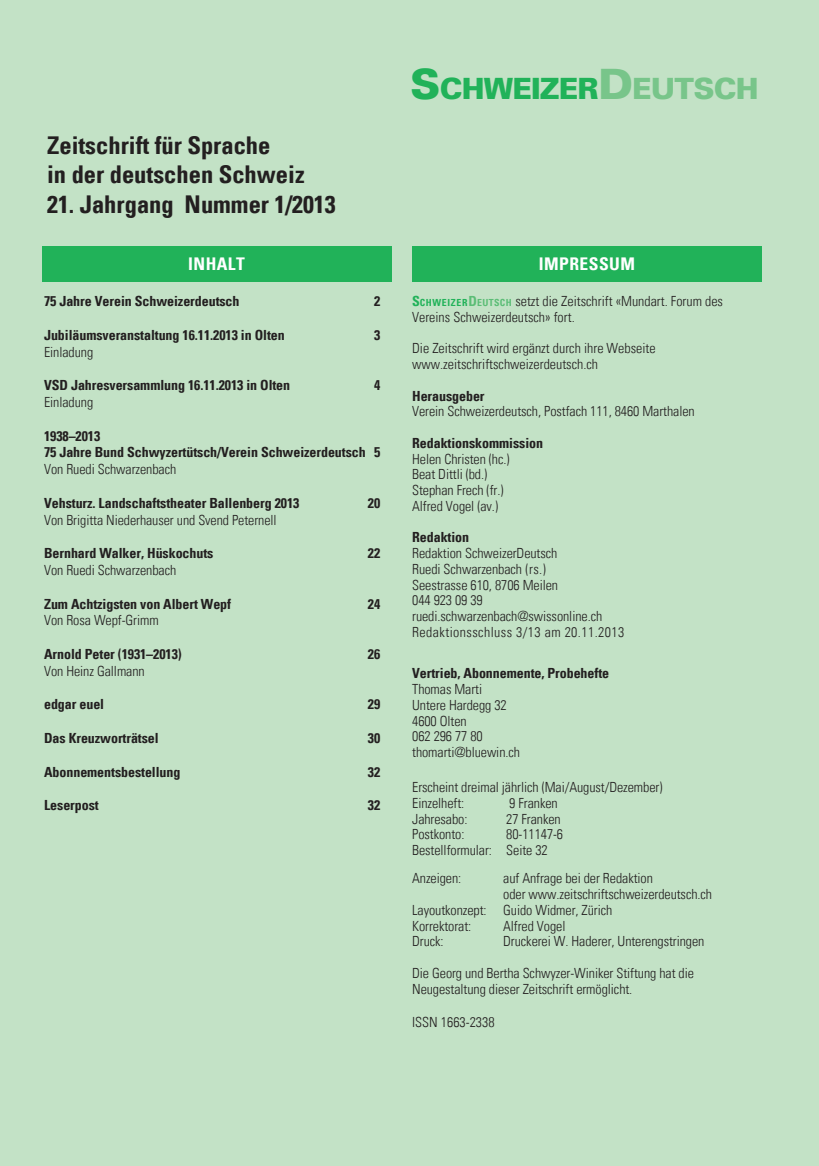
<style>
.page{position:relative;width:819px;height:1166px;background:#c3e2c6}
.page>*{position:absolute;margin:0;border:0;box-sizing:border-box;transform-origin:0 0}
.t1{font:900 29.4px "Univers LT";letter-spacing:-.03em;color:#21b259}
.t2{font:700 condensed 24.5px/29.4px "Univers LT";color:#231f20}
.t3{font:700 condensed 17.5px "Univers LT";letter-spacing:.025em;color:#fff}
.t4{font:300 condensed 14px/15.8px "Univers LT";letter-spacing:-.005em;color:#231f20}
.t5{font:700 condensed 14px/16.8px "Univers LT";letter-spacing:-.005em;color:#231f20}
.s1{font-size:42px}
.s2{font-size:42px;color:#78c58a}
.s3{color:#78c58a}
.s4{font-weight:700;color:#21b259}
.s5{font-weight:700;font-size:9.8px;color:#21b259}
.s6{font-weight:700;color:#5bbd76}
.s7{font-weight:700;font-size:9.8px;color:#5bbd76}
</style>
<div class="page">
<div style="left:412px;top:246px;width:349px;height:35px;background:#21b259"></div>
<div style="left:42px;top:246px;width:349px;height:35px;background:#21b259"></div>
<h2 class="t2" style="left:47px;top:130px;width:259px">Zeitschrift für Sprache<br>in der deutschen Schweiz</h2>
<h2 class="t2" style="left:47px;top:189px;width:290px">21. Jahrgang Nummer 1/2013</h2>
<p class="t3" style="left:188px;top:253px;width:58px">INHALT</p>
<p class="t5" style="left:44px;top:293px;width:197px">75 Jahre Verein Schweizerdeutsch</p>
<p class="t5" style="left:374px;top:293px;width:8px">2</p>
<p class="t5" style="left:44px;top:326px;width:242px">Jubiläumsveranstaltung 16.11.2013 in Olten</p>
<p class="t5" style="left:374px;top:326px;width:8px">3</p>
<p class="t4" style="left:44px;top:344px;width:51px">Einladung</p>
<p class="t5" style="left:44px;top:377px;width:248px">VSD Jahresversammlung 16.11.2013 in Olten</p>
<p class="t5" style="left:374px;top:377px;width:8px">4</p>
<p class="t4" style="left:44px;top:394px;width:51px">Einladung</p>
<p class="t5" style="left:44px;top:427px;width:337px">1938–2013<br>75 Jahre Bund Schwyzertütsch/Verein Schweizerdeutsch 5</p>
<p class="t4" style="left:44px;top:461px;width:134px">Von Ruedi Schwarzenbach</p>
<p class="t5" style="left:44px;top:494px;width:257px">Vehsturz. Landschaftstheater Ballenberg 2013</p>
<p class="t5" style="left:368px;top:494px;width:14px">20</p>
<p class="t4" style="left:44px;top:512px;width:234px">Von Brigitta Niederhauser und Svend Peternell</p>
<p class="t5" style="left:44px;top:545px;width:171px">Bernhard Walker, Hüskochuts</p>
<p class="t5" style="left:368px;top:545px;width:14px">22</p>
<p class="t4" style="left:44px;top:562px;width:134px">Von Ruedi Schwarzenbach</p>
<p class="t5" style="left:44px;top:595px;width:188px">Zum Achtzigsten von Albert Wepf</p>
<p class="t5" style="left:368px;top:595px;width:14px">24</p>
<p class="t4" style="left:44px;top:612px;width:116px">Von Rosa Wepf-Grimm</p>
<p class="t5" style="left:44px;top:645px;width:139px">Arnold Peter (1931–2013)</p>
<p class="t5" style="left:368px;top:645px;width:14px">26</p>
<p class="t4" style="left:44px;top:663px;width:102px">Von Heinz Gallmann</p>
<p class="t5" style="left:44px;top:696px;width:62px">edgar euel</p>
<p class="t5" style="left:368px;top:696px;width:14px">29</p>
<p class="t5" style="left:44px;top:729px;width:116px">Das Kreuzworträtsel</p>
<p class="t5" style="left:368px;top:729px;width:14px">30</p>
<p class="t5" style="left:44px;top:763px;width:138px">Abonnementsbestellung</p>
<p class="t5" style="left:368px;top:763px;width:14px">32</p>
<p class="t5" style="left:44px;top:797px;width:56px">Leserpost</p>
<p class="t5" style="left:368px;top:797px;width:14px">32</p>
<h1 class="t1" style="left:410px;top:70px;width:350px"><span class="s1">S</span>CHWEIZER<span class="s2">D</span><span class="s3">EUTSCH</span></h1>
<p class="t3" style="left:539px;top:253px;width:97px">IMPRESSUM</p>
<p class="t4" style="left:412px;top:293px;width:312px"><span class="s4">S</span><span class="s5">CHWEIZER</span><span class="s6">D</span><span class="s7">EUTSCH</span> setzt die Zeitschrift «Mundart. Forum des<br>Vereins Schweizerdeutsch» fort.</p>
<p class="t4" style="left:412px;top:341px;width:245px">Die Zeitschrift wird ergänzt durch ihre Webseite www.zeitschriftschweizerdeutsch.ch</p>
<p class="t5" style="left:412px;top:387px;width:74px">Herausgeber</p>
<p class="t4" style="left:412px;top:404px;width:284px">Verein Schweizerdeutsch, Postfach 111, 8460 Marthalen</p>
<p class="t5" style="left:412px;top:434px;width:132px">Redaktionskommission</p>
<p class="t4" style="left:412px;top:451px;width:99px">Helen Christen (hc.)<br>Beat Dittli (bd.)<br>Stephan Frech (fr.)<br>Alfred Vogel (av.)</p>
<p class="t5" style="left:412px;top:529px;width:59px">Redaktion</p>
<p class="t4" style="left:412px;top:545px;width:214px">Redaktion SchweizerDeutsch<br>Ruedi Schwarzenbach (rs.)<br>Seestrasse 610, 8706 Meilen<br>044 923 09 39 ruedi.schwarzenbach@swissonline.ch<br>Redaktionsschluss 3/13 am 20.11.2013</p>
<p class="t5" style="left:412px;top:665px;width:198px">Vertrieb, Abonnemente, Probehefte</p>
<p class="t4" style="left:412px;top:681px;width:109px">Thomas Marti<br>Untere Hardegg 32<br>4600 Olten<br>062 296 77 80 thomarti@bluewin.ch</p>
<p class="t4" style="left:412px;top:779px;width:252px">Erscheint dreimal jährlich (Mai/August/Dezember)<br>Einzelheft:</p>
<p class="t4" style="left:509px;top:795px;width:50px">9 Franken</p>
<p class="t4" style="left:412px;top:811px;width:57px">Jahresabo:</p>
<p class="t4" style="left:506px;top:811px;width:56px">27 Franken</p>
<p class="t4" style="left:412px;top:827px;width:54px">Postkonto:</p>
<p class="t4" style="left:412px;top:827px;width:152px;text-indent:94px">80-11147-6<br>Bestellformular: Seite 32</p>
<p class="t4" style="left:412px;top:870px;width:51px">Anzeigen:</p>
<p class="t4" style="left:503px;top:870px;width:151px">auf Anfrage bei der Redaktion</p>
<p class="t4" style="left:503px;top:886px;width:210px">oder www.zeitschriftschweizerdeutsch.ch</p>
<p class="t4" style="left:412px;top:902px;width:202px">Layoutkonzept: Guido Widmer, Zürich</p>
<p class="t4" style="left:412px;top:918px;width:61px">Korrektorat:</p>
<p class="t4" style="left:503px;top:918px;width:64px">Alfred Vogel</p>
<p class="t4" style="left:412px;top:933px;width:33px">Druck:</p>
<p class="t4" style="left:503px;top:933px;width:203px">Druckerei W. Haderer, Unterengstringen</p>
<p class="t4" style="left:412px;top:965px;width:283px">Die Georg und Bertha Schwyzer-Winiker Stiftung hat die<br>Neugestaltung dieser Zeitschrift ermöglicht.</p>
<p class="t4" style="left:412px;top:1014px;width:84px">ISSN 1663-2338</p>
</div>
